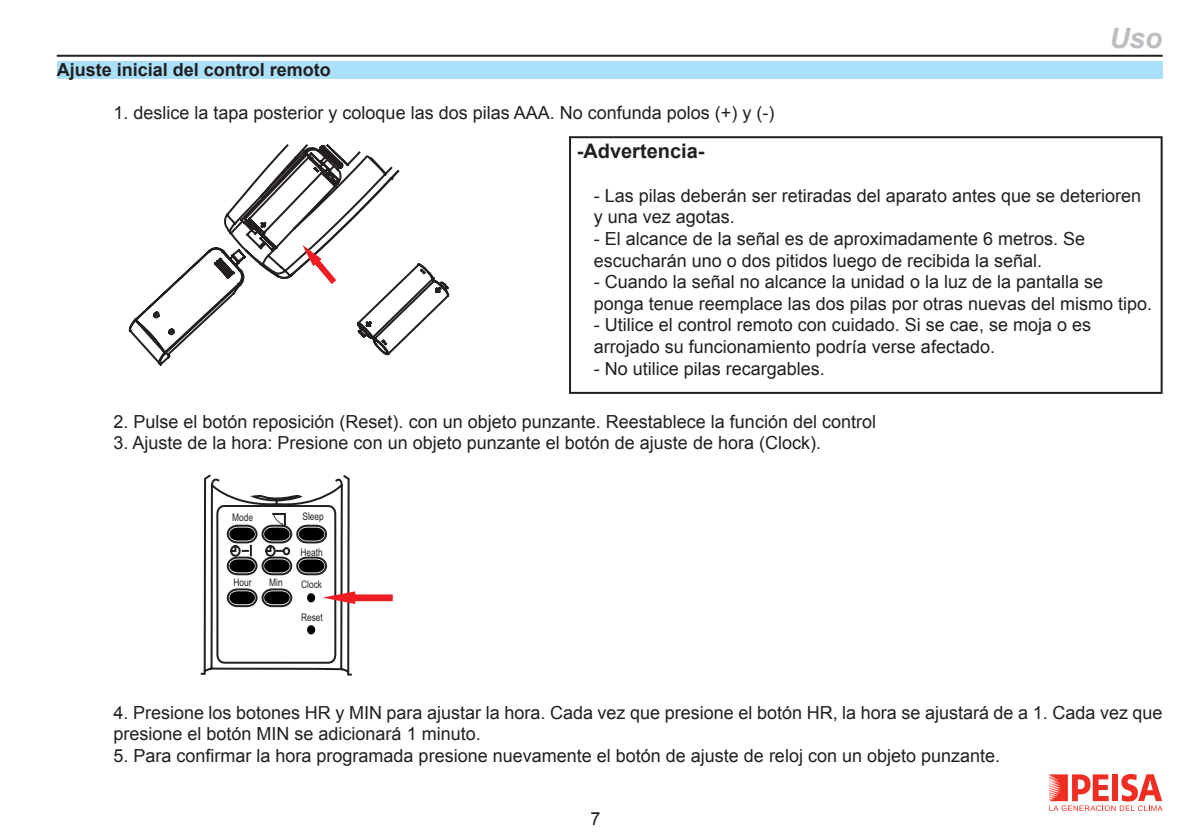
<style>
.page{position:relative;width:1191px;height:840px;background:#fff}
.page>*{position:absolute;margin:0;border:0;box-sizing:border-box;transform-origin:0 0}
.t1{font:italic 700 28px "Arial";color:#bcbdc0}
.t2{font:700 20px "Arial";color:#231f20}
.t3{font:18px/21.6px "Arial";color:#231f20}
.t4{font:700 18px "Arial";color:#231f20}
.t5{font:10.4px "Arial";color:#231f20;scale:.81 1}
</style>
<div class="page">
<svg style="left:1049px;top:774px;width:113px;height:36px"></svg>
<div style="left:57px;top:61px;width:1105px;height:18px;background:#aae0f9"></div>
<hr style="left:57px;top:55px;width:1105px;height:2px;background:#231f20">
<svg style="left:129px;top:144px;width:306px;height:221px"></svg>
<svg style="left:201px;top:474px;width:192px;height:201px"></svg>
<div style="left:569px;top:136px;width:593px;height:257px;border:2px solid #231f20"></div>
<p class="t4" style="left:57px;top:57px;width:276px">Ajuste inicial del control remoto</p>
<p class="t3" style="left:113px;top:102px;width:662px">1. deslice la tapa posterior y coloque las dos pilas AAA. No confunda polos (+) y (-)</p>
<h1 class="t1" style="left:1109px;top:19px;width:54px">Uso</h1>
<p class="t2" style="left:576px;top:138px;width:129px">-Advertencia-</p>
<p class="t3" style="left:593px;top:185px;width:549px">- Las pilas deberán ser retiradas del aparato antes que se deterioren y una vez agotas.</p>
<p class="t3" style="left:593px;top:228px;width:493px">- El alcance de la señal es de aproximadamente 6 metros. Se escucharán uno o dos pitidos luego de recibida la señal.</p>
<p class="t3" style="left:593px;top:271px;width:560px">- Cuando la señal no alcance la unidad o la luz de la pantalla se ponga tenue reemplace las dos pilas por otras nuevas del mismo tipo.</p>
<p class="t3" style="left:593px;top:314px;width:499px">- Utilice el control remoto con cuidado. Si se cae, se moja o es arrojado su funcionamiento podría verse afectado.</p>
<p class="t3" style="left:593px;top:357px;width:233px">- No utilice pilas recargables.</p>
<p class="t3" style="left:113px;top:410px;width:764px">2. Pulse el botón reposición (Reset). con un objeto punzante. Reestablece la función del control</p>
<p class="t3" style="left:113px;top:432px;width:709px">3. Ajuste de la hora: Presione con un objeto punzante el botón de ajuste de hora (Clock).</p>
<p class="t5" style="left:232px;top:510px;width:27px">Mode</p>
<p class="t5" style="left:302px;top:509px;width:28px">Sleep</p>
<p class="t5" style="left:300px;top:544px;width:29px">Heath</p>
<p class="t5" style="left:233px;top:575px;width:24px">Hour</p>
<p class="t5" style="left:269px;top:575px;width:18px">Min</p>
<p class="t5" style="left:301px;top:577px;width:27px">Clock</p>
<p class="t5" style="left:301px;top:610px;width:29px">Reset</p>
<p class="t3" style="left:113px;top:701px;width:1050px">4. Presione los botones HR y MIN para ajustar la hora. Cada vez que presione el botón HR, la hora se ajustará de a 1. Cada vez que presione el botón MIN se adicionará 1 minuto.</p>
<p class="t3" style="left:113px;top:744px;width:888px">5. Para confirmar la hora programada presione nuevamente el botón de ajuste de reloj con un objeto punzante.</p>
<p class="t3" style="left:590px;top:807px;width:12px">7</p>
</div>
